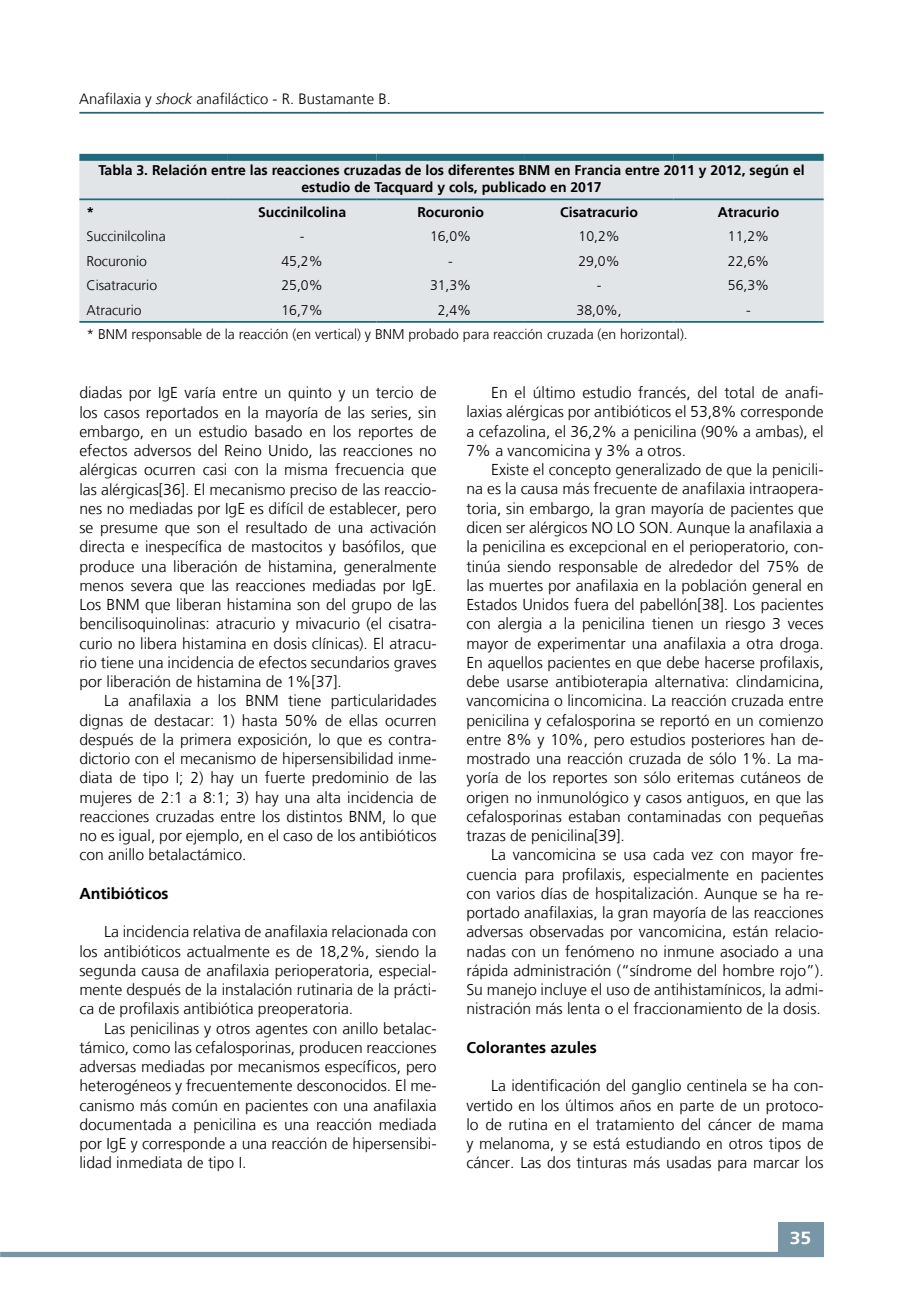
<style>
.page{position:relative;width:918px;height:1315px;background:#fff}
.page>*{position:absolute;margin:0;border:0;box-sizing:border-box;transform-origin:0 0}
.t1{font:700 17.5px "Frutiger LT";color:#fff;scale:1.1 1}
.t2{font:300 15.75px/19.2px "Frutiger LT";color:#000;text-align:justify}
.t3{font:700 15.75px "Frutiger LT";color:#000}
.t4{font:300 14.88px "Frutiger LT";color:#000}
.t5{font:300 14px "Frutiger LT";color:#000}
.t6{font:700 14px/17.5px "Frutiger LT";color:#000;text-align:center}
.s1{font-style:italic}
</style>
<div class="page">
<hr style="left:79px;top:112px;width:744px;height:2px;background:#1f6b7d">
<div style="left:778px;top:1222px;width:45px;height:34px;background:#7896a5"></div>
<div style="left:0;top:1251px;width:823px;height:6px;background:#7896a5"></div>
<div style="left:79px;top:161px;width:744px;height:160px;background:#e1e5e8"></div>
<div style="left:79px;top:154px;width:149px;height:7px;background:#1f6b7d"></div>
<div style="left:228px;top:154px;width:148px;height:7px;background:#1f6b7d"></div>
<div style="left:376px;top:154px;width:149px;height:7px;background:#1f6b7d"></div>
<div style="left:525px;top:154px;width:148px;height:7px;background:#1f6b7d"></div>
<div style="left:673px;top:154px;width:150px;height:7px;background:#1f6b7d"></div>
<hr style="left:79px;top:198px;width:149px;height:2px;background:#1f6b7d">
<hr style="left:228px;top:198px;width:148px;height:2px;background:#1f6b7d">
<hr style="left:376px;top:198px;width:149px;height:2px;background:#1f6b7d">
<hr style="left:525px;top:198px;width:148px;height:2px;background:#1f6b7d">
<hr style="left:673px;top:198px;width:150px;height:2px;background:#1f6b7d">
<hr style="left:79px;top:321px;width:149px;height:2px;background:#1f6b7d">
<hr style="left:228px;top:321px;width:148px;height:2px;background:#1f6b7d">
<hr style="left:376px;top:321px;width:149px;height:2px;background:#1f6b7d">
<hr style="left:525px;top:321px;width:148px;height:2px;background:#1f6b7d">
<hr style="left:673px;top:321px;width:150px;height:2px;background:#1f6b7d">
<p class="t4" style="left:79px;top:90px;width:313px">Anafilaxia y <span class="s1">shock</span> anafiláctico - R. Bustamante B.</p>
<p class="t6" style="left:98px;top:161px;width:708px">Tabla 3. Relación entre las reacciones cruzadas de los diferentes BNM en Francia entre 2011 y 2012, según el estudio de Tacquard y cols, publicado en 2017</p>
<p class="t6" style="left:86px;top:203px;width:9px">*</p>
<p class="t6" style="left:258px;top:203px;width:89px">Succinilcolina</p>
<p class="t6" style="left:417px;top:203px;width:68px">Rocuronio</p>
<p class="t6" style="left:560px;top:203px;width:79px">Cisatracurio</p>
<p class="t6" style="left:718px;top:203px;width:63px">Atracurio</p>
<p class="t5" style="left:86px;top:229px;width:81px">Succinilcolina</p>
<p class="t5" style="left:300px;top:229px;width:6px">-</p>
<p class="t5" style="left:430px;top:229px;width:43px">16,0%</p>
<p class="t5" style="left:578px;top:229px;width:43px">10,2%</p>
<p class="t5" style="left:728px;top:229px;width:43px">11,2%</p>
<p class="t5" style="left:86px;top:253px;width:62px">Rocuronio</p>
<p class="t5" style="left:281px;top:253px;width:43px">45,2%</p>
<p class="t5" style="left:448px;top:253px;width:6px">-</p>
<p class="t5" style="left:578px;top:253px;width:43px">29,0%</p>
<p class="t5" style="left:728px;top:253px;width:43px">22,6%</p>
<p class="t5" style="left:86px;top:278px;width:72px">Cisatracurio</p>
<p class="t5" style="left:281px;top:278px;width:43px">25,0%</p>
<p class="t5" style="left:430px;top:278px;width:43px">31,3%</p>
<p class="t5" style="left:597px;top:278px;width:6px">-</p>
<p class="t5" style="left:728px;top:278px;width:43px">56,3%</p>
<p class="t5" style="left:86px;top:302px;width:57px">Atracurio</p>
<p class="t5" style="left:281px;top:302px;width:43px">16,7%</p>
<p class="t5" style="left:438px;top:302px;width:35px">2,4%</p>
<p class="t5" style="left:576px;top:302px;width:47px">38,0%,</p>
<p class="t5" style="left:746px;top:302px;width:6px">-</p>
<p class="t5" style="left:86px;top:327px;width:603px">* BNM responsable de la reacción (en vertical) y BNM probado para reacción cruzada (en horizontal).</p>
<p class="t2" style="left:79px;top:383px;width:359px">diadas por IgE varía entre un quinto y un tercio de los casos reportados en la mayoría de las series, sin embargo, en un estudio basado en los reportes de efectos adversos del Reino Unido, las reacciones no alérgicas ocurren casi con la misma frecuencia que las alérgicas[36]. El mecanismo preciso de las reaccio&shy;nes no mediadas por IgE es difícil de establecer, pero se presume que son el resultado de una activación directa e inespecífica de mastocitos y basófilos, que produce una liberación de histamina, generalmente menos severa que las reacciones mediadas por IgE.<br>Los BNM que liberan histamina son del grupo de las bencilisoquinolinas: atracurio y mivacurio (el cisatra&shy;curio no libera histamina en dosis clínicas). El atracu&shy;rio tiene una incidencia de efectos secundarios graves por liberación de histamina de 1%[37].</p>
<p class="t2" style="left:79px;top:691px;width:359px;text-indent:25px">La anafilaxia a los BNM tiene particularidades dignas de destacar: 1) hasta 50% de ellas ocurren después de la primera exposición, lo que es contra&shy;dictorio con el mecanismo de hipersensibilidad inme&shy;diata de tipo I; 2) hay un fuerte predominio de las mujeres de 2:1 a 8:1; 3) hay una alta incidencia de reacciones cruzadas entre los distintos BNM, lo que no es igual, por ejemplo, en el caso de los antibióticos con anillo betalactámico.</p>
<p class="t3" style="left:79px;top:884px;width:91px">Antibióticos</p>
<p class="t2" style="left:79px;top:922px;width:359px;text-indent:25px">La incidencia relativa de anafilaxia relacionada con los antibióticos actualmente es de 18,2%, siendo la segunda causa de anafilaxia perioperatoria, especial&shy;mente después de la instalación rutinaria de la prácti&shy;ca de profilaxis antibiótica preoperatoria.</p>
<p class="t2" style="left:79px;top:1019px;width:359px;text-indent:25px">Las penicilinas y otros agentes con anillo betalac&shy;támico, como las cefalosporinas, producen reacciones adversas mediadas por mecanismos específicos, pero heterogéneos y frecuentemente desconocidos. El me&shy;canismo más común en pacientes con una anafilaxia documentada a penicilina es una reacción mediada por IgE y corresponde a una reacción de hipersensibi&shy;lidad inmediata de tipo I.</p>
<p class="t2" style="left:466px;top:383px;width:359px;text-indent:25px">En el último estudio francés, del total de anafi&shy;laxias alérgicas por antibióticos el 53,8% corresponde a cefazolina, el 36,2% a penicilina (90% a ambas), el 7% a vancomicina y 3% a otros.</p>
<p class="t2" style="left:466px;top:460px;width:359px;text-indent:25px">Existe el concepto generalizado de que la penicili&shy;na es la causa más frecuente de anafilaxia intraopera&shy;toria, sin embargo, la gran mayoría de pacientes que dicen ser alérgicos NO LO SON. Aunque la anafilaxia a la penicilina es excepcional en el perioperatorio, con&shy;tinúa siendo responsable de alrededor del 75% de las muertes por anafilaxia en la población general en Estados Unidos fuera del pabellón[38]. Los pacientes con alergia a la penicilina tienen un riesgo 3 veces mayor de experimentar una anafilaxia a otra droga.<br>En aquellos pacientes en que debe hacerse profilaxis, debe usarse antibioterapia alternativa: clindamicina, vancomicina o lincomicina. La reacción cruzada entre penicilina y cefalosporina se reportó en un comienzo entre 8% y 10%, pero estudios posteriores han de&shy;mostrado una reacción cruzada de sólo 1%. La ma&shy;yoría de los reportes son sólo eritemas cutáneos de origen no inmunológico y casos antiguos, en que las cefalosporinas estaban contaminadas con pequeñas trazas de penicilina[39].</p>
<p class="t2" style="left:466px;top:845px;width:359px;text-indent:25px">La vancomicina se usa cada vez con mayor fre&shy;cuencia para profilaxis, especialmente en pacientes con varios días de hospitalización. Aunque se ha re&shy;portado anafilaxias, la gran mayoría de las reacciones adversas observadas por vancomicina, están relacio&shy;nadas con un fenómeno no inmune asociado a una rápida administración (“síndrome del hombre rojo”).<br>Su manejo incluye el uso de antihistamínicos, la admi&shy;nistración más lenta o el fraccionamiento de la dosis.</p>
<p class="t3" style="left:466px;top:1038px;width:132px">Colorantes azules</p>
<p class="t2" style="left:466px;top:1076px;width:359px;text-indent:25px">La identificación del ganglio centinela se ha con&shy;vertido en los últimos años en parte de un protoco&shy;lo de rutina en el tratamiento del cáncer de mama y melanoma, y se está estudiando en otros tipos de cáncer. Las dos tinturas más usadas para marcar los</p>
<p class="t1" style="left:790px;top:1227px;width:21px">35</p>
</div>
